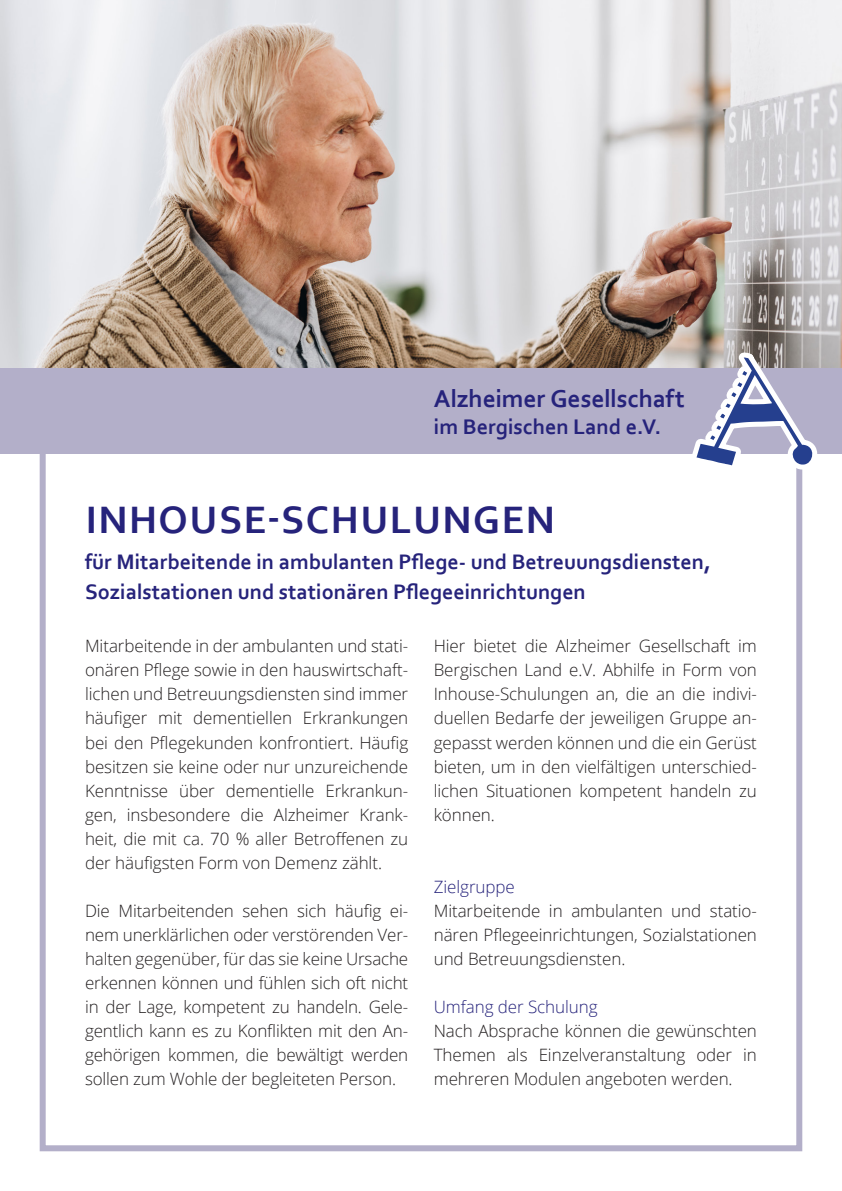
<style>
.page{position:relative;width:842px;height:1191px;background:#fff}
.page>*{position:absolute;margin:0;border:0;box-sizing:border-box;transform-origin:0 0}
.t1{font:700 40px "Corbel";letter-spacing:.04em;color:#26237b}
.t2{font:700 25.6px "Corbel";letter-spacing:-.005em;color:#26237b}
.t3{font:700 22.2px "Corbel";color:#26237b}
.t4{font:700 22px/30px "Corbel";color:#26237b}
.t5{font:300 17px/24px "Open Sans";letter-spacing:-.005em;color:#231f20;text-align:justify}
.t6{font:300 17px "Open Sans";letter-spacing:-.005em;color:#26237b}
</style>
<div class="page">
<div style="left:40px;top:438px;width:762px;height:713px;border:6px solid #b3afc9"></div>
<img style="left:0;top:0;width:842px;height:368px">
<div style="left:0;top:368px;width:842px;height:85px;background:#b3afc9"></div>
<svg style="left:684px;top:337px;width:140px;height:141px"></svg>
<p class="t2" style="left:434px;top:382px;width:252px">Alzheimer Gesellschaft</p>
<p class="t3" style="left:434px;top:412px;width:229px">im Bergischen Land e.V.</p>
<p class="t1" style="left:86px;top:495px;width:471px">INHOUSE-SCHULUNGEN</p>
<p class="t4" style="left:85px;top:546px;width:627px">für Mitarbeitende in ambulanten Pflege- und Betreuungsdiensten,<br>Sozialstationen und stationären Pflegeeinrichtungen</p>
<p class="t5" style="left:85px;top:634px;width:325px">Mitarbeitende in der ambulanten und stati&shy;onären Pflege sowie in den hauswirtschaft&shy;lichen und Betreuungsdiensten sind immer häufiger mit dementiellen Erkrankungen bei den Pflegekunden konfrontiert. Häufig besitzen sie keine oder nur unzureichende Kenntnisse über dementielle Erkrankun&shy;gen, insbesondere die Alzheimer Krank&shy;heit, die mit ca. 70 % aller Betroffenen zu der häufigsten Form von Demenz zählt.</p>
<p class="t5" style="left:85px;top:898px;width:325px">Die Mitarbeitenden sehen sich häufig ei&shy;nem unerklärlichen oder verstörenden Ver&shy;halten gegenüber, für das sie keine Ursache erkennen können und fühlen sich oft nicht in der Lage, kompetent zu handeln. Gele&shy;gentlich kann es zu Konflikten mit den An&shy;gehörigen kommen, die bewältigt werden sollen zum Wohle der begleiteten Person.</p>
<p class="t5" style="left:434px;top:634px;width:325px">Hier bietet die Alzheimer Gesellschaft im Bergischen Land e.V. Abhilfe in Form von Inhouse-Schulungen an, die an die indivi&shy;duellen Bedarfe der jeweiligen Gruppe an&shy;gepasst werden können und die ein Gerüst bieten, um in den vielfältigen unterschied&shy;lichen Situationen kompetent handeln zu können.</p>
<p class="t6" style="left:434px;top:874px;width:83px">Zielgruppe</p>
<p class="t5" style="left:434px;top:898px;width:325px">Mitarbeitende in ambulanten und statio&shy;nären Pflegeeinrichtungen, Sozialstationen und Betreuungsdiensten.</p>
<p class="t6" style="left:434px;top:994px;width:165px">Umfang der Schulung</p>
<p class="t5" style="left:434px;top:1018px;width:325px">Nach Absprache können die gewünschten Themen als Einzelveranstaltung oder in mehreren Modulen angeboten werden.</p>
</div>
